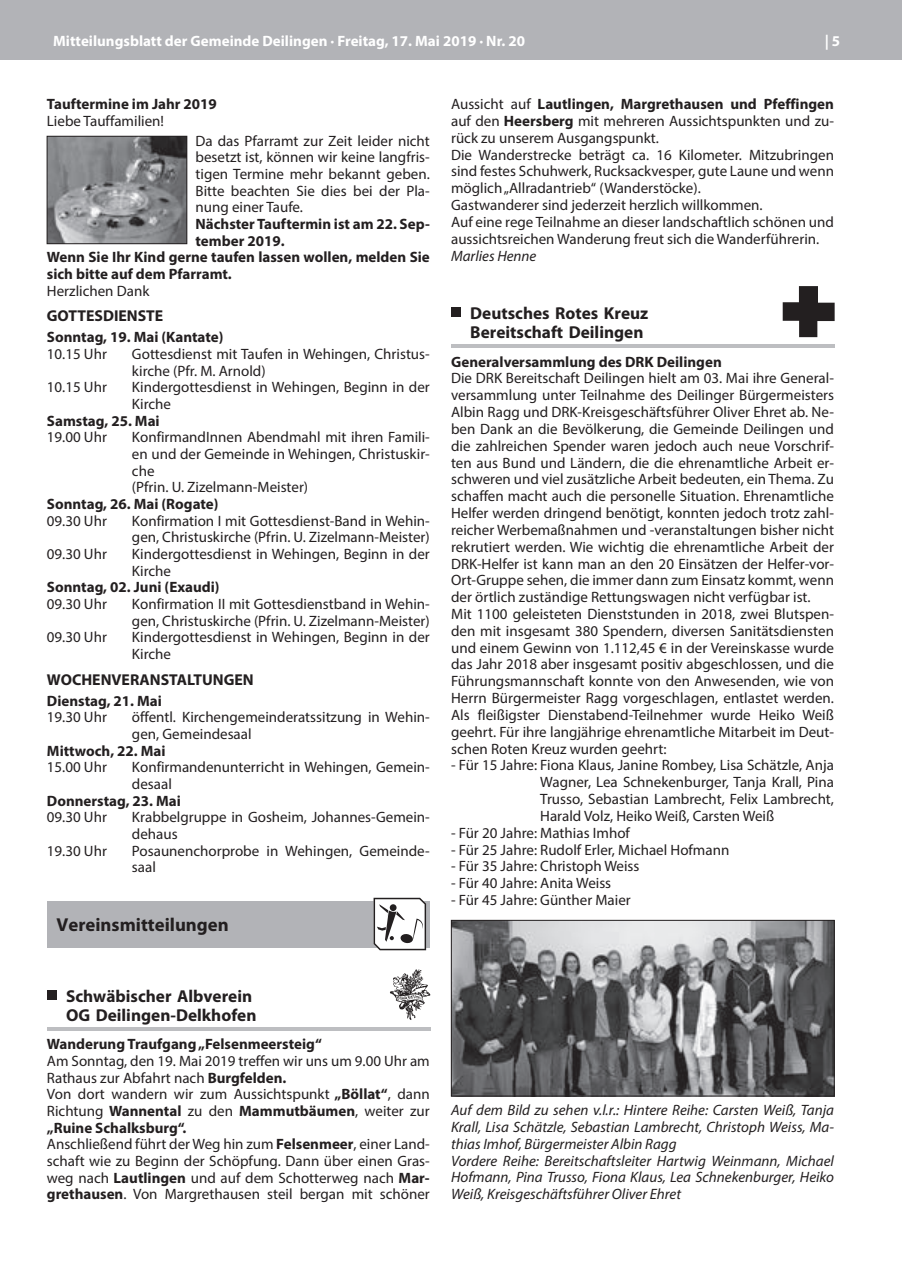
<style>
.page{position:relative;width:902px;height:1280px;background:#fff}
.page>*{position:absolute;margin:0;border:0;box-sizing:border-box;transform-origin:0 0}
.t1{font:700 18.75px "Myriad Pro";color:#231f20}
.t2{font:700 17.25px/19.2px "Myriad Pro";color:#231f20}
.t3{font:700 15.75px "Myriad Pro";color:#231f20}
.t4{font:15px/16.8px "Myriad Pro";color:#231f20}
.t5{font:700 15px "Myriad Pro";color:#231f20}
.t6{font:italic 15px/16.8px "Myriad Pro";color:#231f20}
.t7{font:700 15px "Myriad Pro";color:#fff}
.s1{font-weight:700}
</style>
<div class="page">
<div style="left:0;top:0;width:901px;height:60px;background:#b2b3b7"></div>
<img style="left:49px;top:138px;width:136px;height:104px">
<div style="left:47px;top:136px;width:140px;height:108px;border:1px solid #231f20"></div>
<div style="left:47px;top:901px;width:383px;height:46px;background:#b2b3b7"></div>
<svg style="left:373px;top:898px;width:53px;height:52px;background:#cdcccc"></svg>
<div style="left:389px;top:904px;width:7px;height:7px;background:#231f20;border-radius:50%"></div>
<svg style="left:390px;top:969px;width:40px;height:51px"></svg>
<div style="left:47px;top:990px;width:9px;height:10px;background:#231f20"></div>
<hr style="left:47px;top:1027px;width:383px;height:4px;background:#bdbec1">
<svg style="left:782px;top:286px;width:52px;height:51px"></svg>
<div style="left:451px;top:307px;width:9px;height:10px;background:#231f20"></div>
<hr style="left:451px;top:345px;width:383px;height:3px;background:#bdbec1">
<img style="left:453px;top:922px;width:379px;height:172px">
<div style="left:451px;top:920px;width:383px;height:176px;border:1px solid #231f20"></div>
<p class="t7" style="left:53px;top:31px;width:473px">Mitteilungsblatt der Gemeinde Deilingen · Freitag, 17. Mai 2019 · Nr. 20</p>
<p class="t7" style="left:824px;top:31px;width:17px">| 5</p>
<p class="t5" style="left:47px;top:94px;width:171px">Tauftermine im Jahr 2019</p>
<p class="t4" style="left:47px;top:112px;width:119px">Liebe Tauffamilien!</p>
<p class="t4" style="left:195px;top:132px;width:236px;text-align:justify">Da das Pfarramt zur Zeit leider nicht besetzt ist, können wir keine langfris&shy;tigen Termine mehr bekannt geben.<br>Bitte beachten Sie dies bei der Pla&shy;nung einer Taufe.</p>
<p class="t5" style="left:195px;top:214px;width:236px">Nächster Tauftermin ist am 22. Sep-</p>
<p class="t5" style="left:195px;top:231px;width:91px">tember 2019.</p>
<p class="t5" style="left:47px;top:247px;width:384px">Wenn Sie Ihr Kind gerne taufen lassen wollen, melden Sie</p>
<p class="t5" style="left:47px;top:264px;width:186px">sich bitte auf dem Pfarramt.</p>
<p class="t4" style="left:47px;top:282px;width:104px">Herzlichen Dank</p>
<p class="t3" style="left:47px;top:306px;width:118px">GOTTESDIENSTE</p>
<p class="t5" style="left:47px;top:327px;width:178px">Sonntag, 19. Mai (Kantate)</p>
<p class="t4" style="left:47px;top:345px;width:61px">10.15 Uhr</p>
<p class="t4" style="left:132px;top:345px;width:299px">Gottesdienst mit Taufen in Wehingen, Christus&shy;kirche (Pfr. M. Arnold)</p>
<p class="t4" style="left:47px;top:379px;width:61px">10.15 Uhr</p>
<p class="t4" style="left:132px;top:379px;width:299px">Kindergottesdienst in Wehingen, Beginn in der<br>Kirche</p>
<p class="t5" style="left:47px;top:411px;width:114px">Samstag, 25. Mai</p>
<p class="t4" style="left:47px;top:429px;width:61px">19.00 Uhr</p>
<p class="t4" style="left:132px;top:429px;width:299px">KonfirmandInnen Abendmahl mit ihren Famili&shy;en und der Gemeinde in Wehingen, Christuskir&shy;che<br>(Pfrin. U. Zizelmann-Meister)</p>
<p class="t5" style="left:47px;top:494px;width:173px">Sonntag, 26. Mai (Rogate)</p>
<p class="t4" style="left:47px;top:512px;width:61px">09.30 Uhr</p>
<p class="t4" style="left:132px;top:512px;width:299px">Konfirmation I mit Gottesdienst-Band in Wehin&shy;gen, Christuskirche (Pfrin. U. Zizelmann-Meister)</p>
<p class="t4" style="left:47px;top:545px;width:61px">09.30 Uhr</p>
<p class="t4" style="left:132px;top:545px;width:299px">Kindergottesdienst in Wehingen, Beginn in der<br>Kirche</p>
<p class="t5" style="left:47px;top:577px;width:174px">Sonntag, 02. Juni (Exaudi)</p>
<p class="t4" style="left:47px;top:595px;width:61px">09.30 Uhr</p>
<p class="t4" style="left:132px;top:595px;width:299px">Konfirmation II mit Gottesdienstband in Wehin&shy;gen, Christuskirche (Pfrin. U. Zizelmann-Meister)</p>
<p class="t4" style="left:47px;top:629px;width:61px">09.30 Uhr</p>
<p class="t4" style="left:132px;top:629px;width:299px">Kindergottesdienst in Wehingen, Beginn in der<br>Kirche</p>
<p class="t3" style="left:47px;top:669px;width:208px">WOCHENVERANSTALTUNGEN</p>
<p class="t5" style="left:47px;top:691px;width:117px">Dienstag, 21. Mai</p>
<p class="t4" style="left:47px;top:709px;width:61px">19.30 Uhr</p>
<p class="t4" style="left:132px;top:709px;width:299px">öffentl. Kirchengemeinderatssitzung in Wehin&shy;gen, Gemeindesaal</p>
<p class="t5" style="left:47px;top:741px;width:120px">Mittwoch, 22. Mai</p>
<p class="t4" style="left:47px;top:759px;width:61px">15.00 Uhr</p>
<p class="t4" style="left:132px;top:759px;width:299px">Konfirmandenunterricht in Wehingen, Gemein&shy;desaal</p>
<p class="t5" style="left:47px;top:791px;width:136px">Donnerstag, 23. Mai</p>
<p class="t4" style="left:47px;top:809px;width:61px">09.30 Uhr</p>
<p class="t4" style="left:132px;top:809px;width:299px">Krabbelgruppe in Gosheim, Johannes-Gemein&shy;dehaus</p>
<p class="t4" style="left:47px;top:842px;width:61px">19.30 Uhr</p>
<p class="t4" style="left:132px;top:842px;width:299px">Posaunenchorprobe in Wehingen, Gemeinde&shy;saal</p>
<p class="t1" style="left:57px;top:912px;width:174px">Vereinsmitteilungen</p>
<p class="t4" style="left:451px;top:95px;width:384px">Aussicht auf <span class="s1">Lautlingen, Margrethausen und Pfeffingen </span>auf den <span class="s1">Heersberg</span> mit mehreren Aussichtspunkten und zu&shy;rück zu unserem Ausgangspunkt.<br>Die Wanderstrecke beträgt ca. 16 Kilometer. Mitzubringen sind festes Schuhwerk, Rucksackvesper, gute Laune und wenn möglich „Allradantrieb“ (Wanderstöcke).<br>Gastwanderer sind jederzeit herzlich willkommen.<br>Auf eine rege Teilnahme an dieser landschaftlich schönen und aussichtsreichen Wanderung freut sich die Wanderführerin.</p>
<p class="t6" style="left:451px;top:247px;width:87px">Marlies Henne</p>
<p class="t2" style="left:470px;top:303px;width:179px">Deutsches Rotes Kreuz<br>Bereitschaft Deilingen</p>
<p class="t5" style="left:451px;top:352px;width:272px">Generalversammlung des DRK Deilingen</p>
<p class="t4" style="left:451px;top:370px;width:384px">Die DRK Bereitschaft Deilingen hielt am 03. Mai ihre General&shy;versammlung unter Teilnahme des Deilinger Bürgermeisters Albin Ragg und DRK-Kreisgeschäftsführer Oliver Ehret ab. Ne&shy;ben Dank an die Bevölkerung, die Gemeinde Deilingen und die zahlreichen Spender waren jedoch auch neue Vorschrif&shy;ten aus Bund und Ländern, die die ehrenamtliche Arbeit er&shy;schweren und viel zusätzliche Arbeit bedeuten, ein Thema. Zu schaffen macht auch die personelle Situation. Ehrenamtliche Helfer werden dringend benötigt, konnten jedoch trotz zahl&shy;reicher Werbemaßnahmen und -veranstaltungen bisher nicht rekrutiert werden. Wie wichtig die ehrenamtliche Arbeit der DRK-Helfer ist kann man an den 20 Einsätzen der Helfer-vor-Ort-Gruppe sehen, die immer dann zum Einsatz kommt, wenn der örtlich zuständige Rettungswagen nicht verfügbar ist.<br>Mit 1100 geleisteten Dienststunden in 2018, zwei Blutspen&shy;den mit insgesamt 380 Spendern, diversen Sanitätsdiensten und einem Gewinn von 1.112,45 € in der Vereinskasse wurde das Jahr 2018 aber insgesamt positiv abgeschlossen, und die Führungsmannschaft konnte von den Anwesenden, wie von Herrn Bürgermeister Ragg vorgeschlagen, entlastet werden.<br>Als fleißigster Dienstabend-Teilnehmer wurde Heiko Weiß geehrt. Für ihre langjährige ehrenamtliche Mitarbeit im Deut&shy;schen Roten Kreuz wurden geehrt:</p>
<p class="t4" style="left:540px;top:757px;width:295px;text-align:justify;text-indent:-89px">- Für 15 Jahre: Fiona Klaus, Janine Rombey, Lisa Schätzle, Anja Wagner, Lea Schnekenburger, Tanja Krall, Pina Trusso, Sebastian Lambrecht, Felix Lambrecht, Harald Volz, Heiko Weiß, Carsten Weiß</p>
<p class="t4" style="left:451px;top:824px;width:180px">- Für 20 Jahre: Mathias Imhof</p>
<p class="t4" style="left:451px;top:841px;width:280px">- Für 25 Jahre: Rudolf Erler, Michael Hofmann</p>
<p class="t4" style="left:451px;top:858px;width:190px">- Für 35 Jahre: Christoph Weiss</p>
<p class="t4" style="left:451px;top:875px;width:162px">- Für 40 Jahre: Anita Weiss</p>
<p class="t4" style="left:451px;top:891px;width:181px">- Für 45 Jahre: Günther Maier</p>
<p class="t2" style="left:66px;top:985px;width:192px">Schwäbischer Albverein<br>OG Deilingen-Delkhofen</p>
<p class="t5" style="left:47px;top:1034px;width:276px">Wanderung Traufgang „Felsenmeersteig“</p>
<p class="t4" style="left:47px;top:1052px;width:384px">Am Sonntag, den 19. Mai 2019 treffen wir uns um 9.00 Uhr am Rathaus zur Abfahrt nach <span class="s1">Burgfelden.<br></span>Von dort wandern wir zum Aussichtspunkt <span class="s1">„Böllat“</span>, dann Richtung <span class="s1">Wannental</span> zu den <span class="s1">Mammutbäumen</span>, weiter zur <span class="s1">„Ruine Schalksburg“.<br></span>Anschließend führt der Weg hin zum <span class="s1">Felsenmeer</span>, einer Land&shy;schaft wie zu Beginn der Schöpfung. Dann über einen Gras&shy;weg nach <span class="s1">Lautlingen</span> und auf dem Schotterweg nach <span class="s1">Mar&shy;grethausen</span>. Von Margrethausen steil bergan mit schöner</p>
<p class="t6" style="left:451px;top:1101px;width:384px">Auf dem Bild zu sehen v.l.r.: Hintere Reihe: Carsten Weiß, Tanja Krall, Lisa Schätzle, Sebastian Lambrecht, Christoph Weiss, Ma&shy;thias Imhof, Bürgermeister Albin Ragg<br>Vordere Reihe: Bereitschaftsleiter Hartwig Weinmann, Michael Hofmann, Pina Trusso, Fiona Klaus, Lea Schnekenburger, Heiko Weiß, Kreisgeschäftsführer Oliver Ehret</p>
</div>
